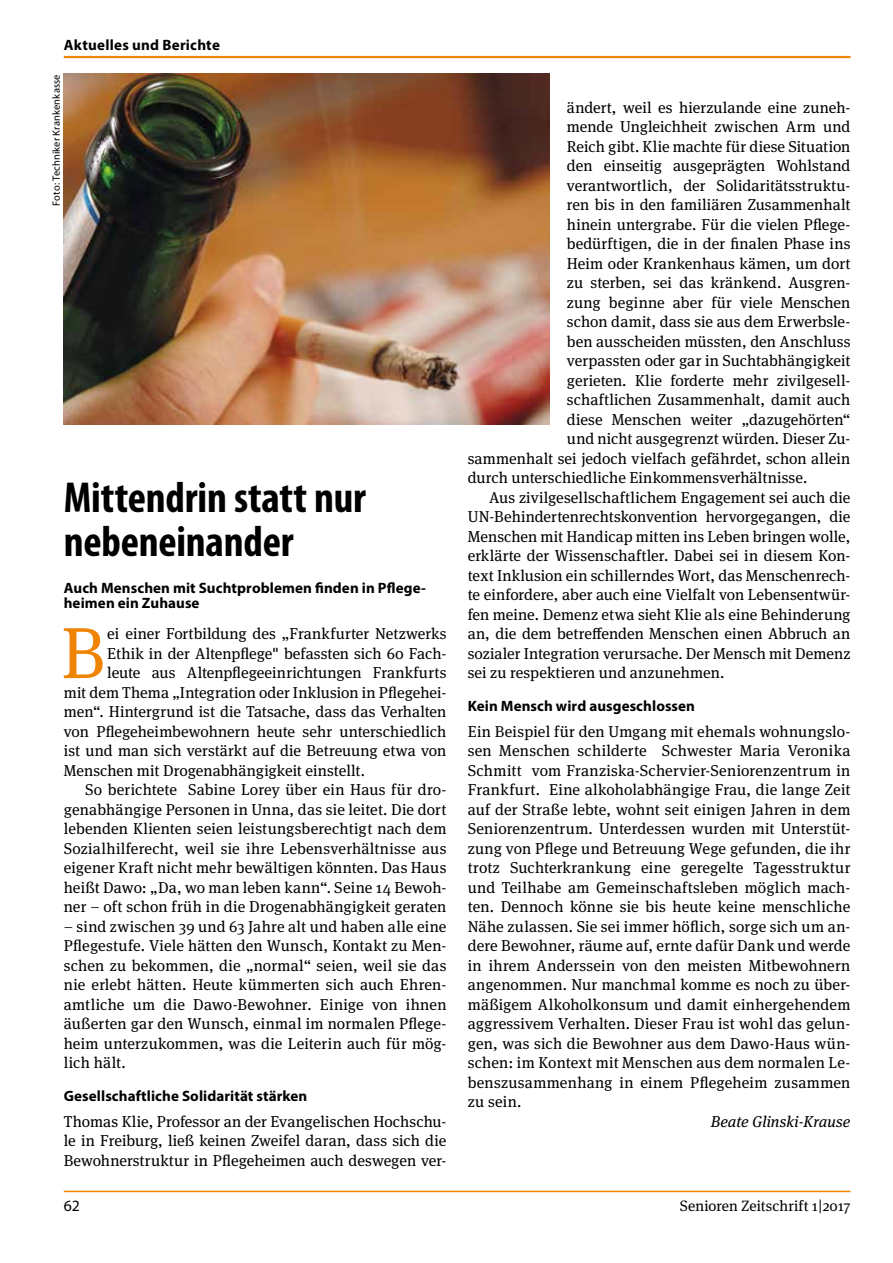
<style>
.page{position:relative;width:893px;height:1263px;background:#fff}
.page>*{position:absolute;margin:0;border:0;box-sizing:border-box;transform-origin:0 0}
.t1{font:72.3px "Meta Serif OT";color:#f08300}
.t2{font:700 condensed 43.5px/43.5px "Myriad Pro";letter-spacing:-.005em;color:#000}
.t3{font:15.75px/19.5px "Meta Serif OT";letter-spacing:.005em;color:#000;text-align:justify}
.t4{font:italic 15.75px "Meta Serif OT";color:#000}
.t5{font:15.75px "Myriad Pro";color:#000}
.t6{font:700 15px/15px "Myriad Pro";letter-spacing:.005em;color:#000}
.t7{font:15px "Meta Serif OT";letter-spacing:.005em;color:#000}
.t8{font:10.5px "Myriad Pro";letter-spacing:.01em;color:#000}
</style>
<div class="page">
<hr style="left:64px;top:1191px;width:786px;height:1px;background:#f08300">
<hr style="left:64px;top:56px;width:786px;height:2px;background:#f08300">
<img style="left:64px;top:74px;width:486px;height:351px">
<p class="t6" style="left:64px;top:36px;width:158px">Aktuelles und Berichte</p>
<p class="t8" style="left:50px;top:206px;width:133px;rotate:-90deg">Foto: Techniker Krankenkasse</p>
<h2 class="t2" style="left:64px;top:475px;width:304px">Mittendrin statt nur nebeneinander</h2>
<p class="t6" style="left:64px;top:580px;width:364px">Auch Menschen mit Suchtproblemen finden in Pflege&shy;heimen ein Zuhause</p>
<h1 class="t1" style="left:61px;top:611px;width:45px">B</h1>
<p class="t3" style="left:107px;top:624px;width:341px">ei einer Fortbildung des „Frankfurter Netzwerks</p>
<p class="t3" style="left:107px;top:644px;width:341px">Ethik in der Altenpflege" befassten sich 60 Fach-</p>
<p class="t3" style="left:107px;top:663px;width:341px">leute aus Altenpflegeeinrichtungen Frankfurts</p>
<p class="t3" style="left:64px;top:683px;width:384px">mit dem Thema „Integration oder Inklusion in Pflegehei-</p>
<p class="t3" style="left:64px;top:702px;width:384px">men“. Hintergrund ist die Tatsache, dass das Verhalten</p>
<p class="t3" style="left:64px;top:722px;width:384px">von Pflegeheimbewohnern heute sehr unterschiedlich</p>
<p class="t3" style="left:64px;top:741px;width:384px">ist und man sich verstärkt auf die Betreuung etwa von</p>
<p class="t3" style="left:64px;top:761px;width:303px">Menschen mit Drogenabhängigkeit einstellt.</p>
<p class="t3" style="left:85px;top:780px;width:363px">So berichtete Sabine Lorey über ein Haus für dro-</p>
<p class="t3" style="left:64px;top:800px;width:384px">genabhängige Personen in Unna, das sie leitet. Die dort</p>
<p class="t3" style="left:64px;top:819px;width:384px">lebenden Klienten seien leistungsberechtigt nach dem</p>
<p class="t3" style="left:64px;top:839px;width:384px">Sozialhilferecht, weil sie ihre Lebensverhältnisse aus</p>
<p class="t3" style="left:64px;top:858px;width:384px">eigener Kraft nicht mehr bewältigen könnten. Das Haus</p>
<p class="t3" style="left:64px;top:878px;width:384px">heißt Dawo: „Da, wo man leben kann“. Seine 14 Bewoh-</p>
<p class="t3" style="left:64px;top:897px;width:384px">ner – oft schon früh in die Drogenabhängigkeit geraten</p>
<p class="t3" style="left:64px;top:917px;width:384px">– sind zwischen 39 und 63 Jahre alt und haben alle eine Pflegestufe. Viele hätten den Wunsch, Kontakt zu Men&shy;schen zu bekommen, die „normal“ seien, weil sie das nie erlebt hätten. Heute kümmerten sich auch Ehren&shy;amtliche um die Dawo-Bewohner. Einige von ihnen äußerten gar den Wunsch, einmal im normalen Pflege&shy;heim unterzukommen, was die Leiterin auch für mög&shy;lich hält.</p>
<p class="t6" style="left:64px;top:1088px;width:245px">Gesellschaftliche Solidarität stärken</p>
<p class="t3" style="left:64px;top:1112px;width:384px">Thomas Klie, Professor an der Evangelischen Hochschu&shy;le in Freiburg, ließ keinen Zweifel daran, dass sich die Bewohnerstruktur in Pflegeheimen auch deswegen ver-</p>
<p class="t3" style="left:567px;top:98px;width:285px">ändert, weil es hierzulande eine zuneh-</p>
<p class="t3" style="left:567px;top:117px;width:285px">mende Ungleichheit zwischen Arm und</p>
<p class="t3" style="left:567px;top:137px;width:285px">Reich gibt. Klie machte für diese Situation</p>
<p class="t3" style="left:567px;top:156px;width:285px">den einseitig ausgeprägten Wohlstand</p>
<p class="t3" style="left:567px;top:176px;width:285px">verantwortlich, der Solidaritätsstruktu-</p>
<p class="t3" style="left:567px;top:195px;width:285px">ren bis in den familiären Zusammenhalt</p>
<p class="t3" style="left:567px;top:215px;width:285px">hinein untergrabe. Für die vielen Pflege-</p>
<p class="t3" style="left:567px;top:234px;width:285px">bedürftigen, die in der finalen Phase ins</p>
<p class="t3" style="left:567px;top:254px;width:285px">Heim oder Krankenhaus kämen, um dort</p>
<p class="t3" style="left:567px;top:273px;width:285px">zu sterben, sei das kränkend. Ausgren-</p>
<p class="t3" style="left:567px;top:293px;width:285px">zung beginne aber für viele Menschen</p>
<p class="t3" style="left:567px;top:312px;width:285px">schon damit, dass sie aus dem Erwerbsle-</p>
<p class="t3" style="left:567px;top:332px;width:285px">ben ausscheiden müssten, den Anschluss</p>
<p class="t3" style="left:567px;top:351px;width:285px">verpassten oder gar in Suchtabhängigkeit</p>
<p class="t3" style="left:567px;top:371px;width:285px">gerieten. Klie forderte mehr zivilgesell-</p>
<p class="t3" style="left:567px;top:390px;width:285px">schaftlichen Zusammenhalt, damit auch</p>
<p class="t3" style="left:567px;top:410px;width:285px">diese Menschen weiter „dazugehörten“</p>
<p class="t3" style="left:567px;top:429px;width:285px">und nicht ausgegrenzt würden. Dieser Zu-</p>
<p class="t3" style="left:468px;top:449px;width:384px">sammenhalt sei jedoch vielfach gefährdet, schon allein</p>
<p class="t3" style="left:468px;top:468px;width:341px">durch unterschiedliche Einkommensverhältnisse.</p>
<p class="t3" style="left:489px;top:488px;width:363px">Aus zivilgesellschaftlichem Engagement sei auch die</p>
<p class="t3" style="left:468px;top:507px;width:384px">UN-Behindertenrechtskonvention hervorgegangen, die</p>
<p class="t3" style="left:468px;top:527px;width:384px">Menschen mit Handicap mitten ins Leben bringen wolle,</p>
<p class="t3" style="left:468px;top:546px;width:384px">erklärte der Wissenschaftler. Dabei sei in diesem Kon-</p>
<p class="t3" style="left:468px;top:566px;width:384px">text Inklusion ein schillerndes Wort, das Menschenrech-</p>
<p class="t3" style="left:468px;top:585px;width:384px">te einfordere, aber auch eine Vielfalt von Lebensentwür-</p>
<p class="t3" style="left:468px;top:605px;width:384px">fen meine. Demenz etwa sieht Klie als eine Behinderung</p>
<p class="t3" style="left:468px;top:624px;width:384px">an, die dem betreffenden Menschen einen Abbruch an</p>
<p class="t3" style="left:468px;top:644px;width:384px">sozialer Integration verursache. Der Mensch mit Demenz</p>
<p class="t3" style="left:468px;top:663px;width:258px">sei zu respektieren und anzunehmen.</p>
<p class="t6" style="left:468px;top:698px;width:229px">Kein Mensch wird ausgeschlossen</p>
<p class="t3" style="left:468px;top:722px;width:384px">Ein Beispiel für den Umgang mit ehemals wohnungslo&shy;sen Menschen schilderte Schwester Maria Veronika Schmitt vom Franziska-Schervier-Seniorenzentrum in Frankfurt. Eine alkoholabhängige Frau, die lange Zeit auf der Straße lebte, wohnt seit einigen Jahren in dem Seniorenzentrum. Unterdessen wurden mit Unterstüt&shy;zung von Pflege und Betreuung Wege gefunden, die ihr trotz Suchterkrankung eine geregelte Tagesstruktur und Teilhabe am Gemeinschaftsleben möglich mach&shy;ten. Dennoch könne sie bis heute keine menschliche Nähe zulassen. Sie sei immer höflich, sorge sich um an&shy;dere Bewohner, räume auf, ernte dafür Dank und werde in ihrem Anderssein von den meisten Mitbewohnern angenommen. Nur manchmal komme es noch zu über&shy;mäßigem Alkoholkonsum und damit einhergehendem aggressivem Verhalten. Dieser Frau ist wohl das gelun&shy;gen, was sich die Bewohner aus dem Dawo-Haus wün&shy;schen: im Kontext mit Menschen aus dem normalen Le&shy;benszusammenhang in einem Pflegeheim zusammen zu sein.</p>
<p class="t4" style="left:711px;top:1112px;width:141px">Beate Glinski-Krause</p>
<p class="t5" style="left:64px;top:1197px;width:18px">62</p>
<p class="t7" style="left:680px;top:1197px;width:172px">Senioren Zeitschrift 1|2017</p>
</div>
